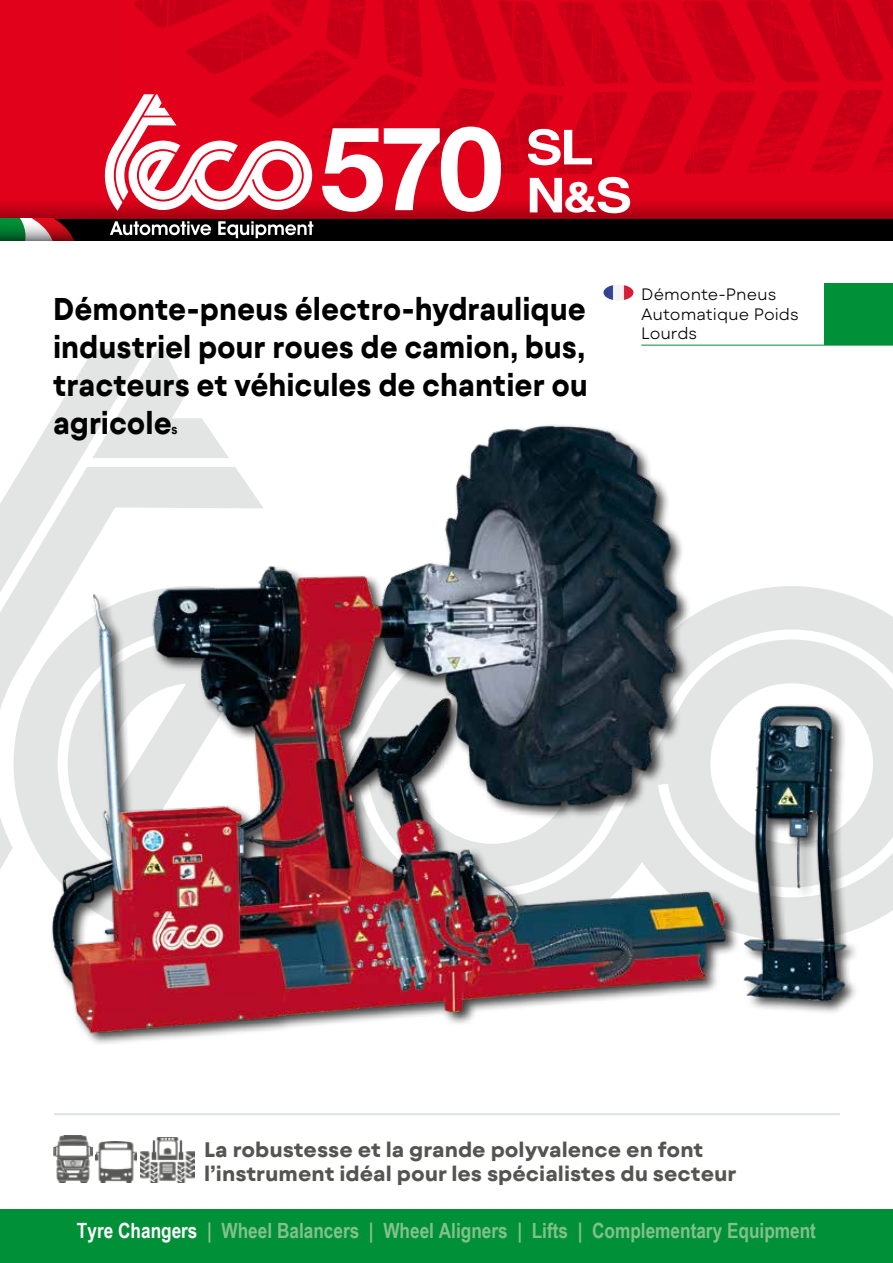
<style>
.page{position:relative;width:893px;height:1263px;background:#fff}
.page>*{position:absolute;margin:0;border:0;box-sizing:border-box;transform-origin:0 0}
.t1{font:700 117px "Helvetica Neue LT Std";color:#fff}
.t2{font:700 48px/48px "Helvetica";color:#fff;scale:1.15 1}
.t3{font:700 31.5px/38.2px "Mont Blanc";color:#000;text-align:justify;scale:.9 1}
.t4{font:700 21px/24px "Mont Blanc";color:#545452}
.t5{font:700 21px "Arial Narrow";color:#82c18b}
.t6{font:300 16.5px/19.5px "Mont Blanc";color:#000}
.t7{font:700 13.5px "Arial Narrow";color:#000}
.s1{font-size:42px}
.s2{color:#fff}
</style>
<div class="page">
<svg style="left:71px;top:349px;width:822px;height:564px"></svg>
<div style="left:0;top:0;width:893px;height:199px;background:#e2011a"></div>
<svg style="left:0;top:199px;width:893px;height:20px"></svg>
<div style="left:0;top:219px;width:893px;height:21px;background:#000"></div>
<img style="left:120px;top:0;width:773px;height:173px">
<svg style="left:0;top:219px;width:313px;height:21px"></svg>
<div style="left:0;top:1209px;width:893px;height:54px;background:#009037"></div>
<svg style="left:105px;top:94px;width:207px;height:117px"></svg>
<div style="left:825px;top:283px;width:68px;height:62px;background:#009037"></div>
<img style="left:0;top:387px;width:888px;height:657px">
<img style="left:53px;top:1135px;width:39px;height:47px">
<img style="left:95px;top:1141px;width:41px;height:41px">
<img style="left:141px;top:1137px;width:54px;height:45px">
<img style="left:605px;top:284px;width:27px;height:17px">
<div style="left:603px;top:284px;width:31px;height:17px;border:1px solid #fff;border-radius:50%"></div>
<hr style="left:641px;top:345px;width:252px;height:1px;background:#009037">
<hr style="left:54px;top:1113px;width:786px;height:2px;background:#e3e4e4">
<h1 class="t1" style="left:320px;top:96px;width:185px">570</h1>
<h2 class="t2" style="left:526px;top:129px;width:94px">SL<br>N<span class="s1">&amp;</span>S</h2>
<p class="t3" style="left:53px;top:290px;width:596px">Démonte-pneus électro-hydraulique industriel pour roues de camion, bus, tracteurs et véhicules de chantier ou agricole</p>
<p class="t7" style="left:171px;top:419px;width:8px">s</p>
<p class="t6" style="left:641px;top:285px;width:159px">Démonte-Pneus<br>Automatique Poids<br>Lourds</p>
<p class="t4" style="left:204px;top:1138px;width:534px">La robustesse et la grande polyvalence en font l’instrument idéal pour les spécialistes du secteur</p>
<p class="t5" style="left:77px;top:1214px;width:740px"><span class="s2">Tyre Changers</span> | Wheel Balancers | Wheel Aligners | Lifts | Complementary Equipment</p>
</div>
